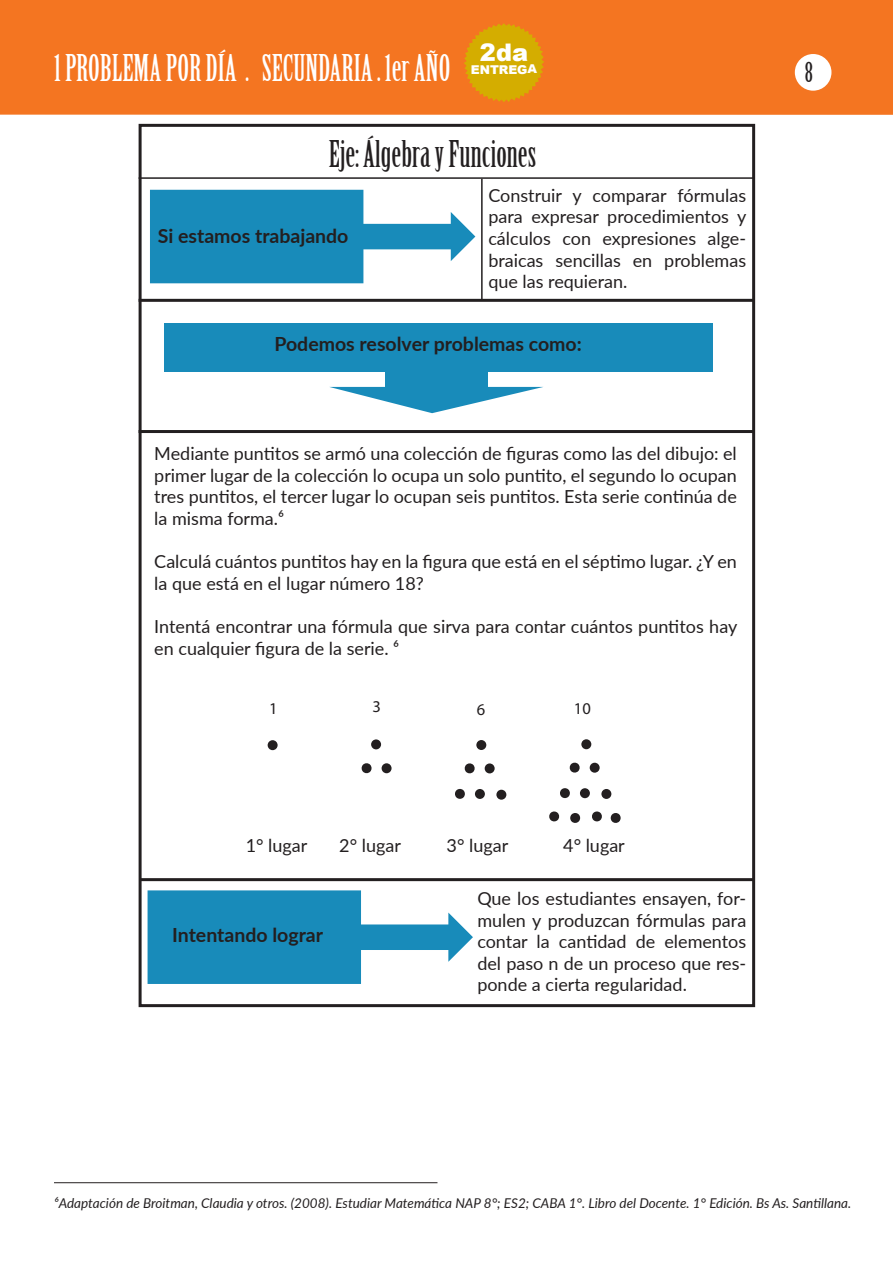
<style>
.page{position:relative;width:893px;height:1263px;background:#fff}
.page>*{position:absolute;margin:0;border:0;box-sizing:border-box;transform-origin:0 0}
.t1{font:36px "Birch Std";color:#fff}
.t2{font:36px "Birch Std";color:#231f20}
.t3{font:27px "Birch Std";color:#231f20}
.t4{font:700 19.5px "Lato";color:#231f20}
.t5{font:18px/21.6px "Lato";color:#231f20;text-align:justify}
.t6{font:16.5px "Myriad Pro";color:#231f20}
.t7{font:italic 13.5px "Lato";color:#231f20}
.t8{font:900 12.15px "Arial";letter-spacing:-.01em;color:#fff}
</style>
<div class="page">
<div style="left:0;top:0;width:893px;height:115px;background:#f47521"></div>
<div style="left:795px;top:54px;width:36px;height:37px;background:#fff;border-radius:50%"></div>
<svg style="left:150px;top:190px;width:325px;height:93px"></svg>
<div style="left:164px;top:324px;width:549px;height:48px;background:#188bba"></div>
<div style="left:385px;top:369px;width:102px;height:18px;background:#188bba"></div>
<svg style="left:330px;top:387px;width:213px;height:26px"></svg>
<div style="left:139px;top:124px;width:616px;height:883px;border:3px solid #231f20"></div>
<hr style="left:139px;top:177px;width:615px;height:2px;background:#231f20">
<hr style="left:139px;top:299px;width:615px;height:3px;background:#231f20">
<hr style="left:481px;top:179px;width:2px;height:121px;background:#231f20">
<hr style="left:139px;top:430px;width:615px;height:3px;background:#231f20">
<svg style="left:147px;top:890px;width:326px;height:94px"></svg>
<hr style="left:139px;top:878px;width:615px;height:3px;background:#231f20">
<hr style="left:54px;top:1182px;width:383px;height:1px;background:#231f20">
<div style="left:268px;top:740px;width:10px;height:10px;background:#231f20;border-radius:50%"></div>
<div style="left:371px;top:739px;width:10px;height:10px;background:#231f20;border-radius:50%"></div>
<svg style="left:361px;top:763px;width:11px;height:11px"></svg>
<div style="left:382px;top:763px;width:10px;height:10px;background:#231f20;border-radius:50%"></div>
<div style="left:476px;top:740px;width:10px;height:10px;background:#231f20;border-radius:50%"></div>
<div style="left:496px;top:790px;width:10px;height:10px;background:#231f20;border-radius:50%"></div>
<svg style="left:464px;top:763px;width:11px;height:11px"></svg>
<div style="left:485px;top:763px;width:10px;height:10px;background:#231f20;border-radius:50%"></div>
<svg style="left:455px;top:789px;width:10px;height:10px"></svg>
<div style="left:475px;top:789px;width:10px;height:10px;background:#231f20;border-radius:50%"></div>
<div style="left:581px;top:739px;width:10px;height:10px;background:#231f20;border-radius:50%"></div>
<div style="left:601px;top:789px;width:10px;height:10px;background:#231f20;border-radius:50%"></div>
<svg style="left:569px;top:762px;width:11px;height:11px"></svg>
<div style="left:590px;top:763px;width:10px;height:10px;background:#231f20;border-radius:50%"></div>
<svg style="left:560px;top:788px;width:10px;height:10px"></svg>
<svg style="left:549px;top:811px;width:11px;height:11px"></svg>
<svg style="left:570px;top:813px;width:11px;height:10px"></svg>
<svg style="left:592px;top:811px;width:10px;height:11px"></svg>
<svg style="left:610px;top:813px;width:11px;height:10px"></svg>
<div style="left:580px;top:788px;width:10px;height:10px;background:#231f20;border-radius:50%"></div>
<svg style="left:464px;top:23px;width:80px;height:79px"></svg>
<h1 class="t1" style="left:54px;top:48px;width:398px">1 PROBLEMA POR DÍA . SECUNDARIA . 1er AÑO</h1>
<p class="t8" style="left:471px;top:61px;width:68px">ENTREGA</p>
<p class="t2" style="left:329px;top:134px;width:209px">Eje: Álgebra y Funciones</p>
<p class="t5" style="left:488px;top:184px;width:260px">Construir y comparar fórmulas para expresar procedimientos y cálculos con expresiones alge&shy;braicas sencillas en problemas que las requieran.</p>
<p class="t4" style="left:158px;top:221px;width:192px">Si estamos trabajando</p>
<p class="t4" style="left:274px;top:330px;width:309px">Podemos resolver problemas como:</p>
<p class="t5" style="left:154px;top:442px;width:584px">Mediante puntitos se armó una colección de figuras como las del dibujo: el primer lugar de la colección lo ocupa un solo puntito, el segundo lo ocupan tres puntitos, el tercer lugar lo ocupan seis puntitos. Esta serie continúa de la misma forma.⁶</p>
<p class="t5" style="left:154px;top:550px;width:584px">Calculá cuántos puntitos hay en la figura que está en el séptimo lugar. ¿Y en la que está en el lugar número 18?</p>
<p class="t5" style="left:154px;top:615px;width:584px">Intentá encontrar una fórmula que sirva para contar cuántos puntitos hay en cualquier figura de la serie. ⁶</p>
<p class="t6" style="left:269px;top:698px;width:10px">1</p>
<p class="t6" style="left:373px;top:696px;width:10px">3</p>
<p class="t6" style="left:477px;top:699px;width:10px">6</p>
<p class="t6" style="left:574px;top:698px;width:18px">10</p>
<p class="t5" style="left:246px;top:834px;width:63px">1° lugar</p>
<p class="t5" style="left:339px;top:834px;width:63px">2° lugar</p>
<p class="t5" style="left:447px;top:834px;width:63px">3° lugar</p>
<p class="t5" style="left:563px;top:834px;width:63px">4° lugar</p>
<p class="t4" style="left:172px;top:921px;width:152px">Intentando lograr</p>
<p class="t5" style="left:477px;top:887px;width:270px">Que los estudiantes ensayen, for&shy;mulen y produzcan fórmulas para contar la cantidad de elementos del paso n de un proceso que res&shy;ponde a cierta regularidad.</p>
<h2 class="t3" style="left:805px;top:57px;width:10px">8</h2>
<p class="t7" style="left:54px;top:1193px;width:799px">⁶Adaptación de Broitman, Claudia y otros. (2008). Estudiar Matemática NAP 8°; ES2; CABA 1°. Libro del Docente. 1° Edición. Bs As. Santillana.</p>
</div>
